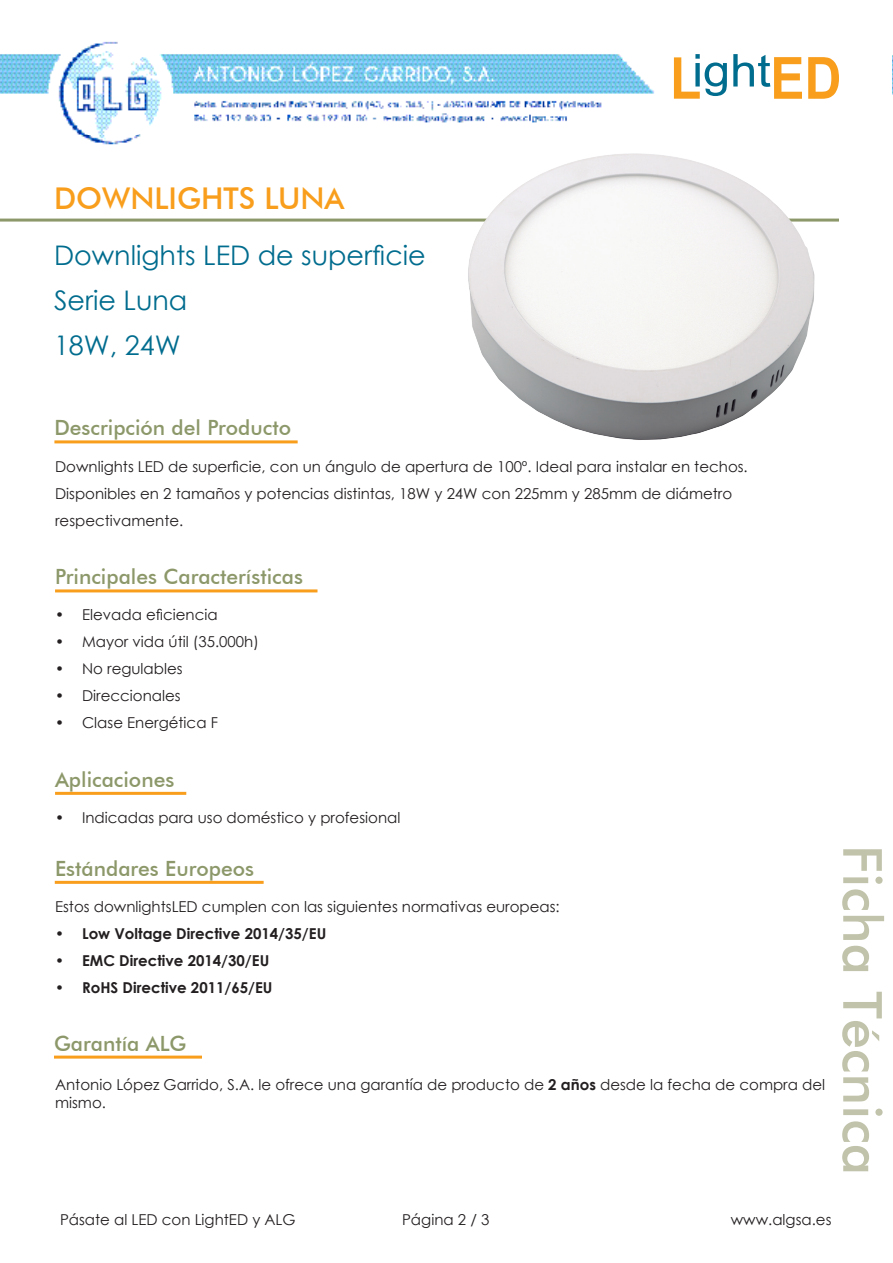
<style>
.page{position:relative;width:893px;height:1263px;background:#fff}
.page>*{position:absolute;margin:0;border:0;box-sizing:border-box;transform-origin:0 0}
.t1{font:500 54px "Futura BT";color:#c1c3aa}
.t2{font:500 30px "Futura BT";color:#f89e1c}
.t3{font:27px "Century Gothic";color:#006c8e}
.t4{font:500 21px "Futura BT";color:#8c9869}
.t5{font:15px/18px "Century Gothic";color:#231f20}
.t6{font:700 15px "Century Gothic";color:#231f20}
.s1{font-weight:700}
</style>
<div class="page">
<hr style="left:0;top:219px;width:839px;height:3px;background:#8c9869">
<img style="left:0;top:41px;width:674px;height:104px">
<svg style="left:674px;top:54px;width:53px;height:45px"></svg>
<svg style="left:733px;top:54px;width:69px;height:45px"></svg>
<svg style="left:808px;top:57px;width:31px;height:42px"></svg>
<img style="left:892px;top:55px;width:1px;height:40px">
<hr style="left:54px;top:440px;width:244px;height:3px;background:#f89e1c">
<hr style="left:55px;top:589px;width:262px;height:3px;background:#f89e1c">
<hr style="left:55px;top:792px;width:131px;height:3px;background:#f89e1c">
<hr style="left:55px;top:881px;width:209px;height:3px;background:#f89e1c">
<hr style="left:54px;top:1055px;width:148px;height:3px;background:#f89e1c">
<img style="left:468px;top:153px;width:346px;height:287px">
<h2 class="t2" style="left:54px;top:180px;width:292px">DOWNLIGHTS LUNA</h2>
<p class="t3" style="left:54px;top:236px;width:373px">Downlights LED de superficie</p>
<p class="t3" style="left:54px;top:281px;width:135px">Serie Luna</p>
<p class="t3" style="left:54px;top:326px;width:128px">18W, 24W</p>
<p class="t4" style="left:54px;top:415px;width:238px">Descripción del Producto</p>
<p class="t5" style="left:55px;top:457px;width:694px">Downlights LED de superficie, con un ángulo de apertura de 100º. Ideal para instalar en techos.</p>
<p class="t5" style="left:55px;top:480px;width:679px;line-height:27px">Disponibles en 2 tamaños y potencias distintas, 18W y 24W con 225mm y 285mm de diámetro respectivamente.</p>
<p class="t4" style="left:55px;top:564px;width:249px">Principales Características</p>
<p class="t5" style="left:55px;top:606px;width:164px">• Elevada eficiencia</p>
<p class="t5" style="left:55px;top:633px;width:205px">• Mayor vida útil (35.000h)</p>
<p class="t5" style="left:55px;top:660px;width:129px">• No regulables</p>
<p class="t5" style="left:55px;top:687px;width:127px">• Direccionales</p>
<p class="t5" style="left:55px;top:714px;width:164px">• Clase Energética F</p>
<p class="t4" style="left:55px;top:767px;width:121px">Aplicaciones</p>
<p class="t5" style="left:55px;top:808px;width:347px">• Indicadas para uso doméstico y profesional</p>
<p class="t4" style="left:55px;top:856px;width:200px">Estándares Europeos</p>
<p class="t5" style="left:55px;top:897px;width:506px">Estos downlightsLED cumplen con las siguientes normativas europeas:</p>
<p class="t6" style="left:55px;top:922px;width:273px">• Low Voltage Directive 2014/35/EU</p>
<p class="t6" style="left:55px;top:949px;width:216px">• EMC Directive 2014/30/EU</p>
<p class="t6" style="left:55px;top:976px;width:219px">• RoHS Directive 2011/65/EU</p>
<p class="t4" style="left:54px;top:1030px;width:134px">Garantía ALG</p>
<p class="t5" style="left:55px;top:1076px;width:772px">Antonio López Garrido, S.A. le ofrece una garantía de producto de <span class="s1">2 años</span> desde la fecha de compra del mismo.</p>
<h1 class="t1" style="left:895px;top:845px;width:332px;rotate:90deg">Ficha Técnica</h1>
<p class="t5" style="left:60px;top:1210px;width:237px">Pásate al LED con LightED y ALG</p>
<p class="t5" style="left:402px;top:1210px;width:89px">Página 2 / 3</p>
<p class="t5" style="left:731px;top:1210px;width:102px">www.algsa.es</p>
</div>
